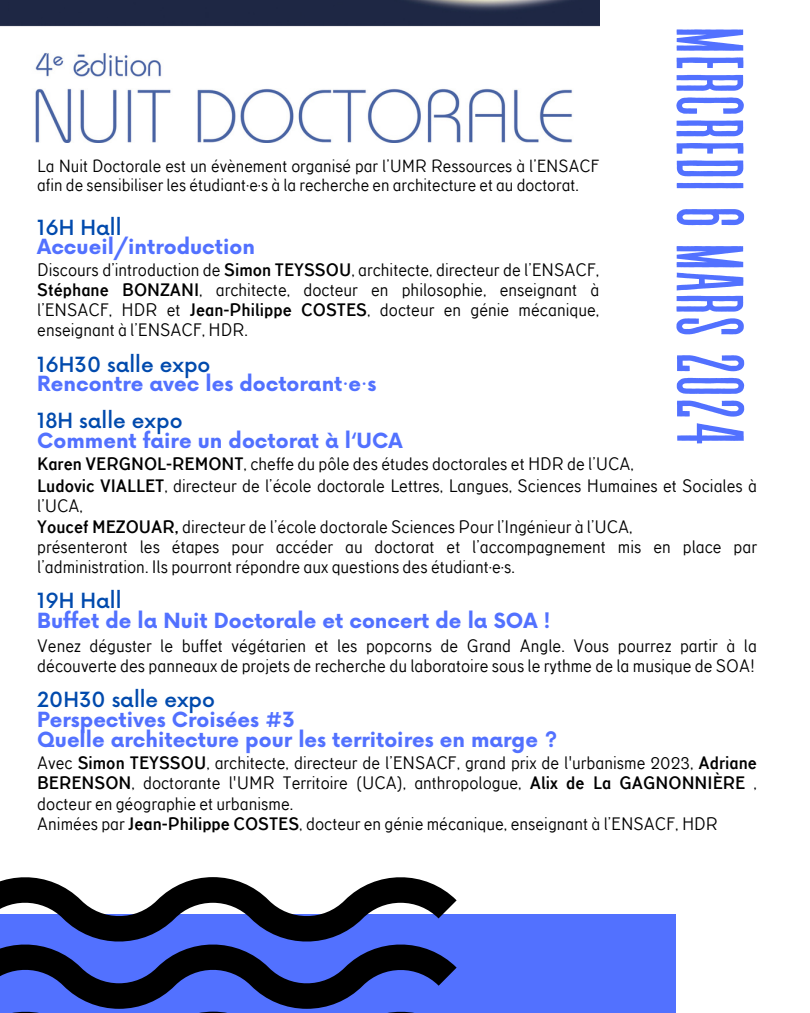
<style>
.page{position:relative;width:810px;height:1013px;background:#fff}
.page>*{position:absolute;margin:0;border:0;box-sizing:border-box;transform-origin:0 0}
.t1{font:95px "Revive 80 Tall";color:#5271ff}
.t2{font:700 20.4px/19.9px "Now";color:#5271ff}
.t3{font:18.3px/19.8px "TT Corals";color:#000}
.t4{font:17.9px/19.5px "TT Corals";color:#000}
.s1{font-weight:500;color:#004aad}
.s2{font-weight:700}
</style>
<div class="page">
<div style="left:0;top:914px;width:676px;height:98px;background:#5271ff"></div>
<svg style="left:0;top:877px;width:457px;height:135px"></svg>
<img style="left:9px;top:0;width:590px;height:142px">
<div style="left:264px;top:34px;width:327px;height:52px;background:#fff"></div>
<p class="t4" style="left:37px;top:156px;width:564px">La Nuit Doctorale est un évènement organisé par l’UMR Ressources à l’ENSACF afin de sensibiliser les étudiant·e·s à la recherche en architecture et au doctorat.</p>
<p class="t2" style="left:37px;top:218px;width:219px"><span class="s1">16H Hall<br></span>Accueil/introduction</p>
<h2 class="t3" style="left:37px;top:260px;width:564px;text-align:justify">Discours d’introduction de <span class="s2">Simon TEYSSOU</span>, architecte, directeur de l’ENSACF, <span class="s2">Stéphane BONZANI</span>, architecte, docteur en philosophie, enseignant à l’ENSACF, HDR et <span class="s2">Jean-Philippe COSTES</span>, docteur en génie mécanique, enseignant à l’ENSACF, HDR.</h2>
<p class="t2" style="left:37px;top:355px;width:341px"><span class="s1">16H30 salle expo<br></span>Rencontre avec les doctorant·e·s</p>
<h2 class="t2" style="left:37px;top:412px;width:367px"><span class="s1">18H salle expo<br></span>Comment faire un doctorat à l‘UCA</h2>
<h2 class="t3" style="left:37px;top:454px;width:598px"><span class="s2">Karen VERGNOL-REMONT</span>, cheffe du pôle des études doctorales et HDR de l’UCA,</h2>
<h1 class="t1" style="left:758px;top:26px;width:422px;rotate:90deg">MERCREDI6MARS2024</h1>
<p class="t3" style="left:37px;top:476px;width:721px"><span class="s2">Ludovic VIALLET</span>, directeur de l’école doctorale Lettres, Langues, Sciences Humaines et Sociales à l’UCA,</p>
<h2 class="t3" style="left:37px;top:517px;width:597px"><span class="s2">Youcef MEZOUAR,</span> directeur de l’école doctorale Sciences Pour l’Ingénieur à l’UCA,</h2>
<p class="t3" style="left:37px;top:537px;width:721px">présenteront les étapes pour accéder au doctorat et l’accompagnement mis en place par l’administration. Ils pourront répondre aux questions des étudiant·e·s.</p>
<p class="t2" style="left:37px;top:592px;width:515px"><span class="s1">19H Hall<br></span>Buffet de la Nuit Doctorale et concert de la SOA !</p>
<p class="t3" style="left:37px;top:636px;width:721px">Venez déguster le buffet végétarien et les popcorns de Grand Angle. Vous pourrez partir à la découverte des panneaux de projets de recherche du laboratoire sous le rythme de la musique de SOA!</p>
<p class="t2" style="left:37px;top:691px;width:522px"><span class="s1">20H30 salle expo<br></span>Perspectives Croisées #3<br>Quelle architecture pour les territoires en marge ?</p>
<h2 class="t3" style="left:37px;top:753px;width:721px;line-height:20.2px;text-align:justify">Avec <span class="s2">Simon TEYSSOU</span>, architecte, directeur de l’ENSACF, grand prix de l'urbanisme 2023, <span class="s2">Adriane BERENSON</span>, doctorante l'UMR Territoire (UCA), anthropologue, <span class="s2">Alix de La GAGNONNIÈRE</span> , docteur en géographie et urbanisme.</h2>
<p class="t3" style="left:37px;top:814px;width:682px">Animées par <span class="s2">Jean-Philippe COSTES</span>, docteur en génie mécanique, enseignant à l’ENSACF, HDR</p>
</div>
